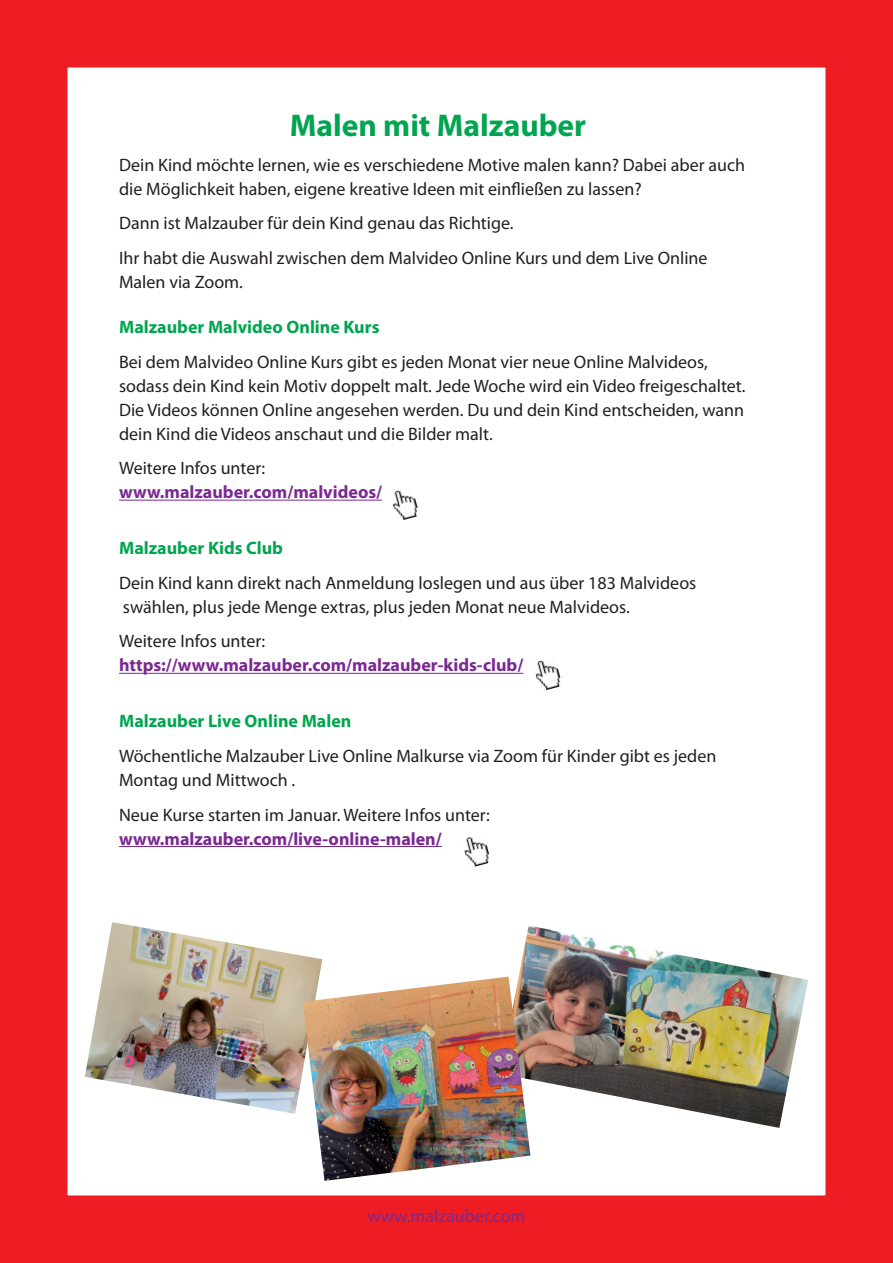
<style>
.page{position:relative;width:893px;height:1263px;background:#fff}
.page>*{position:absolute;margin:0;border:0;box-sizing:border-box;transform-origin:0 0}
.t1{font:700 31.5px "Myriad Pro";color:#00a54f}
.t2{font:18px/24px "Myriad Pro";color:#231f20}
.t3{font:700 18px "Myriad Pro";color:#7b2991}
.t4{font:700 18px "Myriad Pro";color:#00a54f}
.t5{font:18px "Myriad Pro";color:#7b2991}
</style>
<div class="page">
<div style="left:0;top:0;width:893px;height:1263px;border:68px solid #ee1d23"></div>
<hr style="left:119px;top:500px;width:263px;height:1px;background:#7b2991">
<hr style="left:119px;top:673px;width:404px;height:1px;background:#7b2991">
<hr style="left:119px;top:846px;width:323px;height:1px;background:#7b2991">
<div style="left:288px;top:0;width:301px;height:69px;background:#ee1d23"></div>
<img style="left:85px;top:922px;width:237px;height:192px">
<img style="left:519px;top:925px;width:289px;height:203px">
<img style="left:303px;top:976px;width:227px;height:205px">
<img style="left:392px;top:490px;width:26px;height:30px">
<img style="left:535px;top:660px;width:26px;height:30px">
<img style="left:464px;top:837px;width:25px;height:30px">
<h1 class="t1" style="left:290px;top:105px;width:298px">Malen mit Malzauber</h1>
<p class="t2" style="left:119px;top:152px;width:628px">Dein Kind möchte lernen, wie es verschiedene Motive malen kann? Dabei aber auch die Möglichkeit haben, eigene kreative Ideen mit einfließen zu lassen?</p>
<p class="t2" style="left:119px;top:205px;width:590px;line-height:34.7px">Dann ist Malzauber für dein Kind genau das Richtige.<br>Ihr habt die Auswahl zwischen dem Malvideo Online Kurs und dem Live Online</p>
<p class="t2" style="left:119px;top:269px;width:125px">Malen via Zoom.</p>
<p class="t4" style="left:119px;top:315px;width:262px">Malzauber Malvideo Online Kurs</p>
<p class="t2" style="left:119px;top:349px;width:628px">Bei dem Malvideo Online Kurs gibt es jeden Monat vier neue Online Malvideos, sodass dein Kind kein Motiv doppelt malt. Jede Woche wird ein Video freigeschaltet.<br>Die Videos können Online angesehen werden. Du und dein Kind entscheiden, wann dein Kind die Videos anschaut und die Bilder malt.</p>
<p class="t2" style="left:119px;top:456px;width:148px">Weitere Infos unter:</p>
<p class="t3" style="left:119px;top:480px;width:265px">www.malzauber.com/malvideos/</p>
<p class="t4" style="left:119px;top:536px;width:165px">Malzauber Kids Club</p>
<p class="t2" style="left:119px;top:570px;width:579px">Dein Kind kann direkt nach Anmeldung loslegen und aus über 183 Malvideos swählen, plus jede Menge extras, plus jeden Monat neue Malvideos.</p>
<p class="t2" style="left:119px;top:629px;width:148px">Weitere Infos unter:</p>
<p class="t3" style="left:119px;top:654px;width:406px">https://www.malzauber.com/malzauber-kids-club/</p>
<p class="t4" style="left:119px;top:709px;width:234px">Malzauber Live Online Malen</p>
<p class="t2" style="left:119px;top:744px;width:599px">Wöchentliche Malzauber Live Online Malkurse via Zoom für Kinder gibt es jeden<br>Montag und Mittwoch .</p>
<p class="t2" style="left:119px;top:802px;width:372px">Neue Kurse starten im Januar. Weitere Infos unter:</p>
<p class="t3" style="left:119px;top:827px;width:324px">www.malzauber.com/live-online-malen/</p>
<p class="t5" style="left:367px;top:1204px;width:160px">www.malzauber.com</p>
</div>
